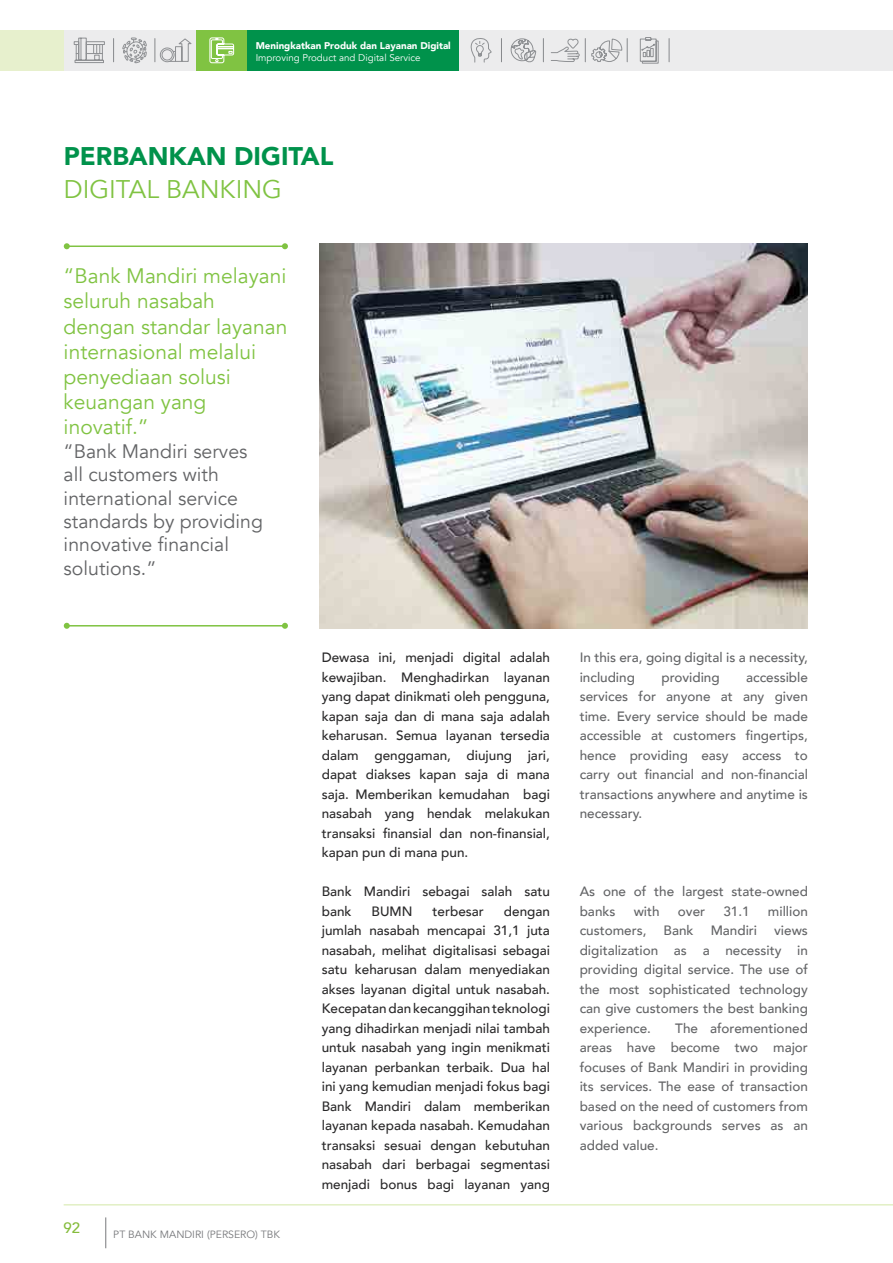
<style>
.page{position:relative;width:893px;height:1263px;background:#fff}
.page>*{position:absolute;margin:0;border:0;box-sizing:border-box;transform-origin:0 0}
.t1{font:900 25.5px "Avenir";color:#00924b}
.t2{font:25.5px "Avenir";color:#80c342}
.t3{font:21px/25.2px "Avenir";color:#80c342}
.t4{font:19.5px/23.4px "Avenir";color:#636466}
.t5{font:500 15px "Avenir";color:#85bc3c}
.t6{font:500 13.5px/19.5px "Avenir";color:#292829;text-align:justify}
.t7{font:500 13.5px/19.5px "Avenir";color:#636466;text-align:justify}
.t8{font:10.5px "Avenir";color:#77787b}
.t9{font:900 9.75px "Avenir";color:#fff}
.t10{font:9.75px "Avenir";color:#fff}
</style>
<div class="page">
<div style="left:64px;top:30px;width:829px;height:41px;background:#ececed"></div>
<div style="left:0;top:30px;width:64px;height:41px;background:#e7f0cd"></div>
<svg style="left:74px;top:37px;width:31px;height:26px"></svg>
<svg style="left:122px;top:37px;width:25px;height:27px"></svg>
<svg style="left:471px;top:38px;width:21px;height:25px"></svg>
<svg style="left:510px;top:38px;width:26px;height:25px"></svg>
<svg style="left:640px;top:37px;width:19px;height:27px"></svg>
<div style="left:196px;top:30px;width:51px;height:41px;background:#80c342"></div>
<div style="left:247px;top:30px;width:211px;height:41px;background:#00924b"></div>
<svg style="left:155px;top:38px;width:37px;height:24px"></svg>
<svg style="left:543px;top:39px;width:1px;height:23px"></svg>
<svg style="left:113px;top:39px;width:1px;height:23px"></svg>
<svg style="left:501px;top:39px;width:1px;height:23px"></svg>
<svg style="left:551px;top:38px;width:77px;height:24px"></svg>
<svg style="left:669px;top:39px;width:1px;height:23px"></svg>
<svg style="left:209px;top:37px;width:25px;height:26px"></svg>
<hr style="left:67px;top:245px;width:218px;height:2px;background:#80c342">
<svg style="left:64px;top:243px;width:6px;height:6px"></svg>
<svg style="left:282px;top:243px;width:6px;height:6px"></svg>
<hr style="left:67px;top:625px;width:218px;height:1px;background:#80c342">
<svg style="left:64px;top:623px;width:6px;height:6px"></svg>
<svg style="left:282px;top:623px;width:6px;height:6px"></svg>
<img style="left:319px;top:243px;width:489px;height:386px">
<hr style="left:106px;top:1217px;width:1px;height:31px;background:#77787b">
<hr style="left:64px;top:1204px;width:829px;height:1px;background:#9fcc3b">
<p class="t9" style="left:256px;top:38px;width:197px">Meningkatkan Produk dan Layanan Digital</p>
<p class="t10" style="left:256px;top:52px;width:166px">Improving Product and Digital Service</p>
<h1 class="t1" style="left:64px;top:134px;width:271px">PERBANKAN DIGITAL</h1>
<h1 class="t2" style="left:64px;top:174px;width:220px">DIGITAL BANKING</h1>
<h2 class="t3" style="left:64px;top:264px;width:225px">“Bank Mandiri melayani seluruh nasabah dengan standar layanan internasional melalui penyediaan solusi keuangan yang inovatif.”</h2>
<h3 class="t4" style="left:64px;top:440px;width:201px">“Bank Mandiri serves all customers with international service standards by providing innovative financial solutions.”</h3>
<p class="t5" style="left:64px;top:1215px;width:18px">92</p>
<p class="t8" style="left:113px;top:1228px;width:30px">PT Bank</p>
<p class="t8" style="left:160px;top:1228px;width:82px">Man diri (Persero</p>
<p class="t8" style="left:255px;top:1228px;width:14px">) Tbk</p>
<p class="t6" style="left:322px;top:647px;width:230px">Dewasa ini, menjadi digital adalah kewajiban. Menghadirkan layanan yang dapat dinikmati oleh pengguna, kapan saja dan di mana saja adalah keharusan. Semua layanan tersedia dalam genggaman, diujung jari, dapat diakses kapan saja di mana saja. Memberikan kemudahan bagi nasabah yang hendak melakukan transaksi finansial dan non-finansial, kapan pun di mana pun.</p>
<p class="t6" style="left:322px;top:881px;width:230px">Bank Mandiri sebagai salah satu bank</p>
<p class="t6" style="left:322px;top:900px;width:230px;text-indent:182px">dengan jumlah nasabah mencapai 31,1 juta nasabah, melihat digitalisasi sebagai satu keharusan dalam menyediakan akses layanan digital untuk nasabah.<br>Kecepatan dan kecanggihan teknologi yang dihadirkan menjadi nilai tambah untuk nasabah yang ingin menikmati layanan perbankan terbaik. Dua hal ini yang kemudian menjadi fokus bagi Bank Mandiri dalam memberikan layanan kepada nasabah. Kemudahan transaksi sesuai dengan kebutuhan nasabah dari berbagai segmentasi menjadi bonus bagi layanan yang</p>
<p class="t6" style="left:372px;top:900px;width:42px">BUMN</p>
<p class="t6" style="left:433px;top:900px;width:53px">terbesar</p>
<p class="t7" style="left:580px;top:647px;width:230px">In this era, going digital is a necessity, including</p>
<p class="t7" style="left:580px;top:666px;width:230px;text-indent:166px">accessible services for anyone at any given time. Every service should be made accessible at customers fingertips, hence providing easy access to carry out financial and non-financial transactions anywhere and anytime is necessary.</p>
<p class="t7" style="left:661px;top:666px;width:60px">providing</p>
<p class="t7" style="left:580px;top:881px;width:230px">As one of the largest state-owned banks</p>
<p class="t7" style="left:634px;top:900px;width:27px">with</p>
<p class="t7" style="left:678px;top:900px;width:29px">over</p>
<p class="t7" style="left:723px;top:900px;width:28px">31.1</p>
<p class="t7" style="left:768px;top:900px;width:41px">million</p>
<p class="t7" style="left:580px;top:920px;width:68px">customers,</p>
<p class="t7" style="left:664px;top:920px;width:32px">Bank</p>
<p class="t7" style="left:711px;top:920px;width:48px">Mandiri</p>
<p class="t7" style="left:580px;top:920px;width:230px;text-indent:194px">views digitalization as a necessity in providing digital service. The use of the most sophisticated technology can give customers the best banking experience.</p>
<p class="t7" style="left:580px;top:1017px;width:230px;text-indent:95px">The aforementioned areas have become two major focuses of Bank Mandiri in providing its services. The ease of transaction based on the need of customers from various backgrounds serves as an added value.</p>
</div>
